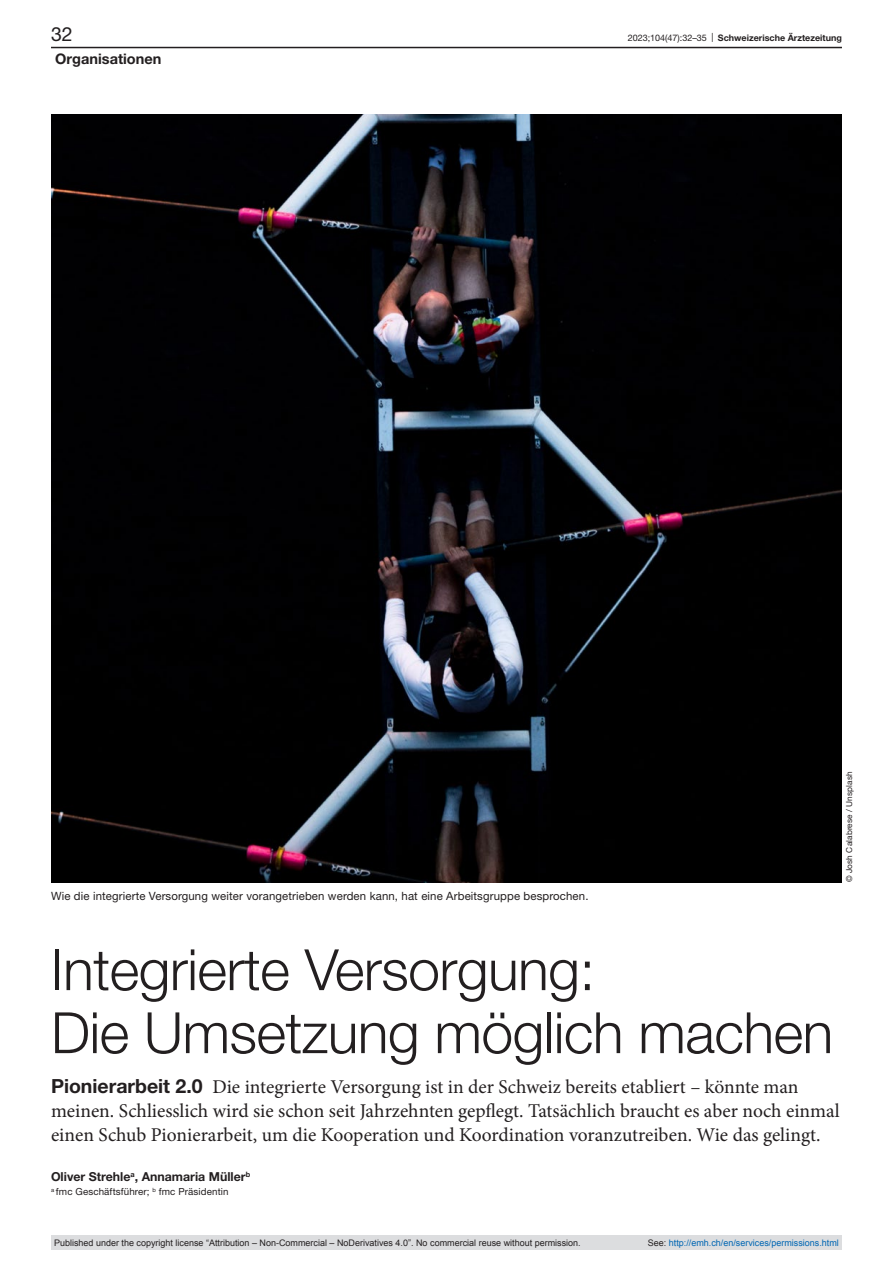
<style>
.page{position:relative;width:893px;height:1263px;background:#fff}
.page>*{position:absolute;margin:0;border:0;box-sizing:border-box;transform-origin:0 0}
.article-title-L38{font:300 57px/63px "Helvetica Neue LT Pro";letter-spacing:-.01em;color:#231f20}
.lead{font:19.5px/24px "Minion Pro";color:#231f20}
.t1{font:19.5px "Helvetica Neue LT Pro";color:#231f20}
.t2{font:700 14.55px "Helvetica Neue LT Pro";color:#231f20}
.authors{font:700 12.3px "Helvetica Neue LT Pro";color:#231f20}
.figure-caption{font:11.4px "Helvetica Neue LT Pro";letter-spacing:.01em;color:#231f20}
.affiliations{font:9.75px "Helvetica Neue LT Pro";letter-spacing:.01em;color:#231f20}
.t3{font:9px "Arial";color:#231f20}
.t4{font:9px "Arial";color:#0066b3}
.t5{font:700 9px "Helvetica Neue LT Pro";color:#231f20}
.credits{font:8.25px "Helvetica Neue LT Pro";letter-spacing:.01em;color:#231f20}
.s1{font-weight:400}
.s2{font-family:"Helvetica Neue LT Pro";font-weight:700}
.s3{color:#231f20}
</style>
<div class="page">
<img style="left:51px;top:115px;width:791px;height:767px">
<hr style="left:51px;top:47px;width:791px;height:1px;background:#231f20">
<div style="left:51px;top:1235px;width:791px;height:15px;background:#dcdddf"></div>
<p class="t1" style="left:51px;top:22px;width:23px">32</p>
<p class="t5" style="left:628px;top:32px;width:216px"><span class="s1">2023;104(47):32–35 |</span> Schweizerische Ärztezeitung</p>
<p class="t2" style="left:55px;top:49px;width:108px">Organisationen</p>
<p class="figure-caption" style="left:51px;top:889px;width:539px">Wie die integrierte Versorgung weiter vorangetrieben werden kann, hat eine Arbeitsgruppe besprochen.</p>
<p class="credits" style="left:844px;top:882px;width:112px;rotate:-90deg">© Josh Calabrese / Unsplash</p>
<p class="article-title-L38" style="left:51px;top:937px;width:784px">Integrierte Versorgung:<br>Die Umsetzung möglich machen</p>
<p class="lead" style="left:51px;top:1075px;width:790px"><span class="s2">Pionierarbeit 2.0</span> Die integrierte Versorgung ist in der Schweiz bereits etabliert – könnte man meinen. Schliesslich wird sie schon seit Jahrzehnten gepflegt. Tatsächlich braucht es aber noch einmal einen Schub Pionierarbeit, um die Kooperation und Koordination voranzutreiben. Wie das gelingt.</p>
<p class="authors" style="left:51px;top:1169px;width:201px">Oliver Strehle<sup>a</sup>, Annamaria Müller<sup>b</sup></p>
<p class="affiliations" style="left:51px;top:1185px;width:179px"><sup>a</sup> fmc Geschäftsführer; <sup>b</sup> fmc Präsidentin</p>
<p class="t3" style="left:54px;top:1237px;width:528px">Published under the copyright license “Attribution – Non-Commercial – NoDerivatives 4.0”. No commercial reuse without permission.</p>
<p class="t4" style="left:648px;top:1237px;width:193px"><span class="s3">See:</span> http://emh.ch/en/services/permissions.html</p>
</div>
